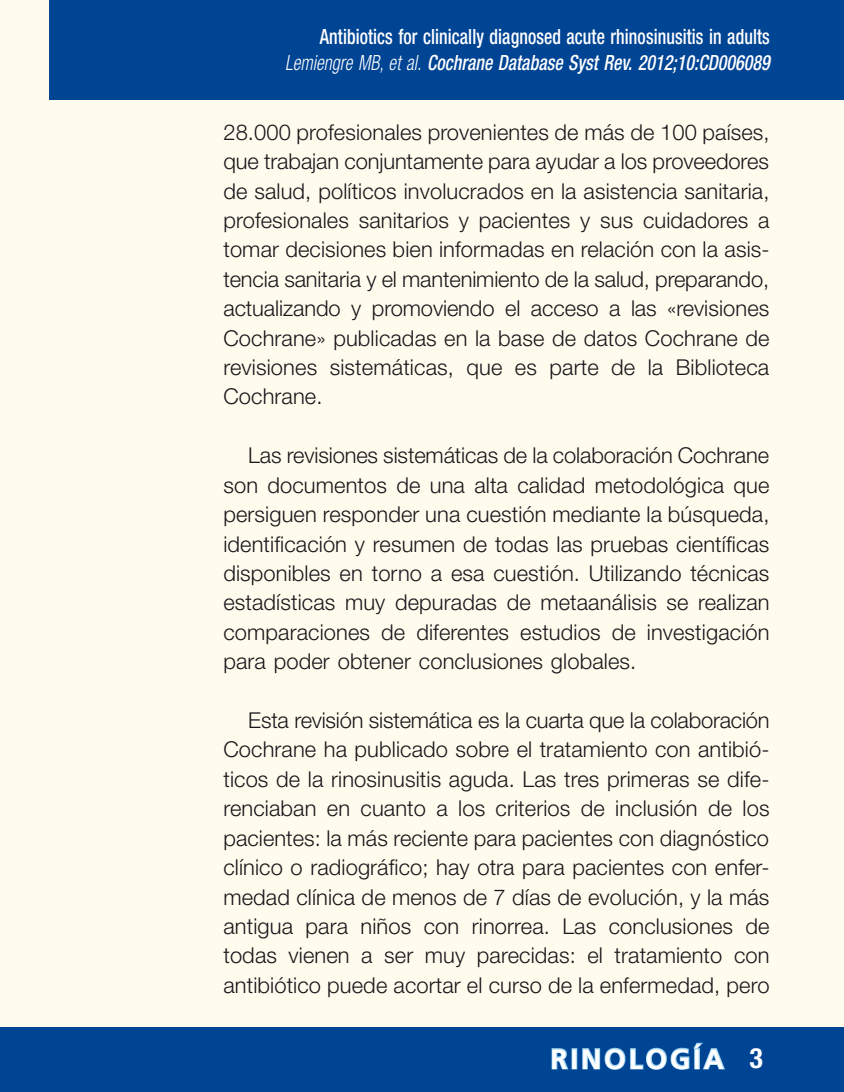
<style>
.page{position:relative;width:844px;height:1092px;background:#fff}
.page>*{position:absolute;margin:0;border:0;box-sizing:border-box;transform-origin:0 0}
.t1{font:700 28px "Frutiger LT Std";letter-spacing:.1em;color:#fff}
.t2{font:300 21.88px/29.4px "Helvetica Neue LT Std";letter-spacing:.005em;color:#1a171c;text-align:justify}
.t3{font:500 condensed 21px/26.2px "Helvetica Neue LT Std";letter-spacing:.005em;color:#fff;text-align:right;scale:.85 1}
.s1{font-weight:300;font-style:italic}
.s2{font-style:italic}
.s3{font-family:"Helvetica Neue LT Std";font-stretch:condensed}
</style>
<div class="page">
<div style="left:0;top:0;width:843px;height:1091px;background:#fffcee"></div>
<div style="left:0;top:1027px;width:843px;height:64px;background:#004494"></div>
<div style="left:50px;top:0;width:793px;height:99px;background:#004494"></div>
<svg style="left:551px;top:1048px;width:18px;height:22px"></svg>
<div style="left:571px;top:1047px;width:6px;height:22px;border:2px solid #96cdec"></div>
<svg style="left:582px;top:1042px;width:143px;height:28px"></svg>
<p class="t3" style="left:285px;top:23px;width:571px">Antibiotics for clinically diagnosed acute rhinosinusitis in adults<br><span class="s1">Lemiengre MB, et al.</span> <span class="s2">Cochrane Database Syst Rev. 2012;10:CD006089</span></p>
<p class="t2" style="left:223px;top:117px;width:547px">28.000 profesionales provenientes de más de 100 países, que trabajan conjuntamente para ayudar a los proveedores de salud, políticos involucrados en la asistencia sanitaria, profesionales sanitarios y pacientes y sus cuidadores a tomar decisiones bien informadas en relación con la asis&shy;tencia sanitaria y el mantenimiento de la salud, preparando, actualizando y promoviendo el acceso a las «revisiones Cochrane» publicadas en la base de datos Cochrane de revisiones sistemáticas, que es parte de la Biblioteca Cochrane.</p>
<p class="t2" style="left:223px;top:440px;width:547px;text-indent:25px">Las revisiones sistemáticas de la colaboración Cochrane son documentos de una alta calidad metodológica que persiguen responder una cuestión mediante la búsqueda, identificación y resumen de todas las pruebas científicas disponibles en torno a esa cuestión. Utilizando técnicas estadísticas muy depuradas de metaanálisis se realizan comparaciones de diferentes estudios de investigación para poder obtener conclusiones globales.</p>
<p class="t2" style="left:223px;top:705px;width:547px;text-indent:25px">Esta revisión sistemática es la cuarta que la colaboración Cochrane ha publicado sobre el tratamiento con antibió&shy;ticos de la rinosinusitis aguda. Las tres primeras se dife&shy;renciaban en cuanto a los criterios de inclusión de los pacientes: la más reciente para pacientes con diagnóstico clínico o radiográfico; hay otra para pacientes con enfer&shy;medad clínica de menos de 7 días de evolución, y la más antigua para niños con rinorrea. Las conclusiones de todas vienen a ser muy parecidas: el tratamiento con antibiótico puede acortar el curso de la enfermedad, pero</p>
<p class="t1" style="left:550px;top:1042px;width:214px">RINOLOGÍA <span class="s3">3</span></p>
</div>
